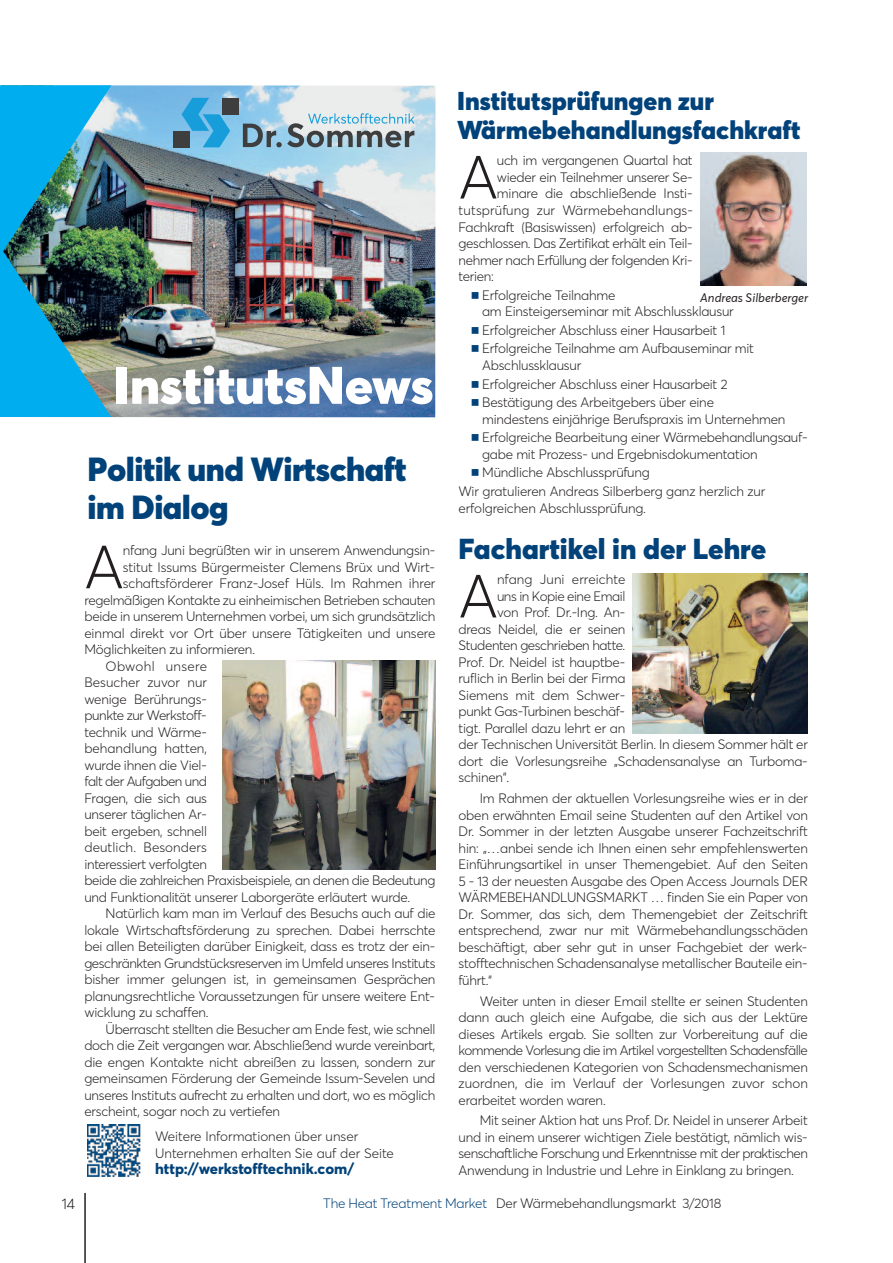
<style>
.page{position:relative;width:893px;height:1263px;background:#fff}
.page>*{position:absolute;margin:0;border:0;box-sizing:border-box;transform-origin:0 0}
.t1{font:300 60px "Averta PE";color:#231f20}
.t2{font:900 52.05px "Averta PE";color:#fff}
.t3{font:900 33px/38.1px "Averta PE";letter-spacing:-.015em;color:#004279}
.t4{font:900 28.5px "Averta PE";color:#004279}
.t5{font:900 25.5px/29.1px "Averta PE";color:#004279}
.t6{font:800 15px "Averta PE";color:#004279}
.t7{font:300 15px "Averta PE";color:#231f20}
.t8{font:300 13.5px/16.5px "Averta PE";letter-spacing:-.015em;color:#231f20}
.t9{font:300 13.5px "Averta PE";letter-spacing:.005em;color:#231f20}
.t10{font:300 13.5px "Averta PE";letter-spacing:.01em;color:#231f20}
.t11{font:300 13.5px "Averta PE";letter-spacing:-.035em;color:#231f20}
.t12{font:300 13.5px "Averta PE";letter-spacing:-.04em;color:#231f20}
.t13{font:300 13.5px "Averta PE";letter-spacing:.025em;color:#231f20}
.t14{font:italic 12.3px "Averta PE";color:#231f20}
.s1{color:#004279}
</style>
<div class="page">
<img style="left:700px;top:152px;width:107px;height:133px">
<img style="left:111px;top:85px;width:324px;height:332px">
<svg style="left:182px;top:98px;width:48px;height:49px"></svg>
<svg style="left:243px;top:113px;width:171px;height:34px"></svg>
<div style="left:222px;top:98px;width:16px;height:16px;background:#3e3e3f"></div>
<div style="left:173px;top:131px;width:17px;height:16px;background:#3e3e3f"></div>
<hr style="left:85px;top:1193px;width:1px;height:70px;background:#231f20">
<img style="left:0;top:85px;width:111px;height:332px">
<img style="left:88px;top:1124px;width:52px;height:53px">
<img style="left:222px;top:660px;width:214px;height:210px">
<img style="left:633px;top:574px;width:175px;height:160px">
<h2 class="t2" style="left:114px;top:365px;width:321px">InstitutsNews</h2>
<h3 class="t3" style="left:88px;top:453px;width:321px">Politik und Wirtschaft im Dialog</h3>
<h1 class="t1" style="left:84px;top:544px;width:41px">A</h1>
<p class="t8" style="left:123px;top:543px;width:314px">nfang Juni begrüßten wir in unserem Anwendungsin-</p>
<p class="t8" style="left:123px;top:560px;width:314px">stitut Issums Bürgermeister Clemens Brüx und Wirt-</p>
<p class="t8" style="left:123px;top:576px;width:314px">schaftsförderer Franz-Josef Hüls. Im Rahmen ihrer</p>
<p class="t8" style="left:84px;top:593px;width:353px">regelmäßigen Kontakte zu einheimischen Betrieben schauten</p>
<p class="t8" style="left:84px;top:609px;width:353px">beide in unserem Unternehmen vorbei, um sich grundsätzlich</p>
<p class="t8" style="left:84px;top:626px;width:353px">einmal direkt vor Ort über unsere Tätigkeiten und unsere</p>
<p class="t8" style="left:84px;top:642px;width:172px">Möglichkeiten zu informieren.</p>
<p class="t13" style="left:106px;top:661px;width:103px">Obwohl unsere</p>
<p class="t9" style="left:84px;top:677px;width:124px">Besucher zuvor nur</p>
<p class="t8" style="left:84px;top:692px;width:124px">wenige Berührungs-</p>
<p class="t8" style="left:84px;top:708px;width:124px">punkte zur Werkstoff-</p>
<p class="t8" style="left:84px;top:725px;width:124px">technik und Wärme-</p>
<p class="t8" style="left:84px;top:741px;width:124px">behandlung hatten,</p>
<p class="t8" style="left:84px;top:758px;width:124px">wurde ihnen die Viel-</p>
<p class="t12" style="left:84px;top:776px;width:124px">falt der Aufgaben und</p>
<p class="t8" style="left:84px;top:791px;width:124px">Fragen, die sich aus</p>
<p class="t8" style="left:84px;top:807px;width:124px">unserer täglichen Ar-</p>
<p class="t8" style="left:84px;top:824px;width:124px">beit ergeben, schnell</p>
<p class="t9" style="left:84px;top:842px;width:124px">deutlich. Besonders</p>
<p class="t8" style="left:84px;top:857px;width:124px">interessiert verfolgten</p>
<p class="t8" style="left:84px;top:873px;width:353px">beide die zahlreichen Praxisbeispiele, an denen die Bedeutung</p>
<p class="t8" style="left:84px;top:890px;width:327px">und Funktionalität unserer Laborgeräte erläutert wurde.</p>
<p class="t8" style="left:106px;top:906px;width:331px">Natürlich kam man im Verlauf des Besuchs auch auf die</p>
<p class="t8" style="left:84px;top:923px;width:353px">lokale Wirtschaftsförderung zu sprechen. Dabei herrschte</p>
<p class="t8" style="left:84px;top:939px;width:352px">bei allen Beteiligten darüber Einigkeit, dass es trotz der ein-</p>
<p class="t8" style="left:84px;top:956px;width:353px">geschränkten Grundstücksreserven im Umfeld unseres Instituts</p>
<p class="t8" style="left:84px;top:972px;width:353px">bisher immer gelungen ist, in gemeinsamen Gesprächen</p>
<p class="t8" style="left:84px;top:989px;width:352px">planungsrechtliche Voraussetzungen für unsere weitere Ent-</p>
<p class="t8" style="left:84px;top:1005px;width:126px">wicklung zu schaffen.</p>
<p class="t8" style="left:106px;top:1022px;width:331px">Überrascht stellten die Besucher am Ende fest, wie schnell</p>
<p class="t8" style="left:84px;top:1038px;width:353px">doch die Zeit vergangen war. Abschließend wurde vereinbart,</p>
<p class="t8" style="left:84px;top:1055px;width:353px">die engen Kontakte nicht abreißen zu lassen, sondern zur</p>
<p class="t8" style="left:84px;top:1071px;width:353px">gemeinsamen Förderung der Gemeinde Issum-Sevelen und</p>
<p class="t8" style="left:84px;top:1088px;width:353px">unseres Instituts aufrecht zu erhalten und dort, wo es möglich</p>
<p class="t8" style="left:84px;top:1104px;width:197px">erscheint, sogar noch zu vertiefen</p>
<p class="t8" style="left:155px;top:1129px;width:240px">Weitere Informationen über unser<br>Unternehmen erhalten Sie auf der Seite</p>
<p class="t6" style="left:155px;top:1163px;width:200px">http://werkstofftechnik.com/</p>
<h3 class="t5" style="left:457px;top:89px;width:345px">Institutsprüfungen zur<br>Wärmebehandlungsfachkraft</h3>
<h1 class="t1" style="left:459px;top:154px;width:41px">A</h1>
<p class="t8" style="left:497px;top:154px;width:197px">uch im vergangenen Quartal hat</p>
<p class="t8" style="left:497px;top:170px;width:197px">wieder ein Teilnehmer unserer Se-</p>
<p class="t8" style="left:497px;top:187px;width:197px">minare die abschließende Insti-</p>
<p class="t10" style="left:459px;top:205px;width:236px">tutsprüfung zur Wärmebehandlungs-</p>
<p class="t8" style="left:459px;top:220px;width:235px">Fachkraft (Basiswissen) erfolgreich ab-</p>
<p class="t8" style="left:459px;top:236px;width:235px">geschlossen. Das Zertifikat erhält ein Teil-</p>
<p class="t8" style="left:459px;top:253px;width:235px">nehmer nach Erfüllung der folgenden Kri-</p>
<p class="t8" style="left:459px;top:269px;width:37px">terien:</p>
<p class="t8" style="left:482px;top:288px;width:253px">Erfolgreiche Teilnahme<br>am Einsteigerseminar mit Abschlussklausur</p>
<p class="t8" style="left:482px;top:322px;width:273px;line-height:18.6px">Erfolgreicher Abschluss einer Hausarbeit 1<br>Erfolgreiche Teilnahme am Aufbauseminar mit</p>
<p class="t8" style="left:482px;top:357px;width:247px;line-height:18.6px">Abschlussklausur<br>Erfolgreicher Abschluss einer Hausarbeit 2<br>Bestätigung des Arbeitgebers über eine</p>
<p class="t8" style="left:482px;top:411px;width:327px;line-height:18.6px">mindestens einjährige Berufspraxis im Unternehmen<br>Erfolgreiche Bearbeitung einer Wärmebehandlungsauf-</p>
<p class="t8" style="left:482px;top:447px;width:277px">gabe mit Prozess- und Ergebnisdokumentation</p>
<p class="t8" style="left:482px;top:465px;width:169px">Mündliche Abschlussprüfung</p>
<p class="t8" style="left:459px;top:484px;width:308px">Wir gratulieren Andreas Silberberg ganz herzlich zur</p>
<p class="t8" style="left:459px;top:501px;width:189px">erfolgreichen Abschlussprüfung.</p>
<p class="t14" style="left:700px;top:293px;width:109px">Andreas Silberberger</p>
<h3 class="t4" style="left:459px;top:538px;width:309px">Fachartikel in der Lehre</h3>
<h1 class="t1" style="left:459px;top:573px;width:41px">A</h1>
<p class="t9" style="left:497px;top:574px;width:130px">nfang Juni erreichte</p>
<p class="t11" style="left:497px;top:591px;width:130px">uns in Kopie eine Email</p>
<p class="t8" style="left:497px;top:605px;width:130px">von Prof. Dr.-Ing. An-</p>
<p class="t8" style="left:459px;top:622px;width:168px">dreas Neidel, die er seinen</p>
<p class="t8" style="left:459px;top:638px;width:168px">Studenten geschrieben hatte.</p>
<p class="t8" style="left:459px;top:655px;width:168px">Prof. Dr. Neidel ist hauptbe-</p>
<p class="t8" style="left:459px;top:671px;width:168px">ruflich in Berlin bei der Firma</p>
<p class="t8" style="left:459px;top:688px;width:168px">Siemens mit dem Schwer-</p>
<p class="t8" style="left:459px;top:704px;width:168px">punkt Gas-Turbinen beschäf-</p>
<p class="t8" style="left:459px;top:721px;width:168px">tigt. Parallel dazu lehrt er an</p>
<p class="t8" style="left:459px;top:737px;width:351px">der Technischen Universität Berlin. In diesem Sommer hält er</p>
<p class="t8" style="left:459px;top:754px;width:351px">dort die Vorlesungsreihe „Schadensanalyse an Turboma-</p>
<p class="t8" style="left:459px;top:770px;width:52px">schinen“.</p>
<p class="t8" style="left:459px;top:791px;width:351px;text-align:justify;text-indent:21px">Im Rahmen der aktuellen Vorlesungsreihe wies er in der oben erwähnten Email seine Studenten auf den Artikel von Dr. Sommer in der letzten Ausgabe unserer Fachzeitschrift hin: „…anbei sende ich Ihnen einen sehr empfehlenswerten Einführungsartikel in unser Themengebiet. Auf den Seiten 5 - 13 der neuesten Ausgabe des Open Access Journals DER WÄRMEBEHANDLUNGSMARKT … finden Sie ein Paper von Dr. Sommer, das sich, dem Themengebiet der Zeitschrift entsprechend, zwar nur mit Wärmebehandlungsschäden beschäftigt, aber sehr gut in unser Fachgebiet der werk&shy;stofftechnischen Schadensanalyse metallischer Bauteile ein&shy;führt.“</p>
<p class="t8" style="left:459px;top:993px;width:351px;text-align:justify;text-indent:21px">Weiter unten in dieser Email stellte er seinen Studenten dann auch gleich eine Aufgabe, die sich aus der Lektüre dieses Artikels ergab. Sie sollten zur Vorbereitung auf die kommende Vorlesung die im Artikel vorgestellten Schadensfälle den verschiedenen Kategorien von Schadensmechanismen zuordnen, die im Verlauf der Vorlesungen zuvor schon erarbeitet worden waren.</p>
<p class="t8" style="left:459px;top:1113px;width:351px;text-align:justify;text-indent:21px">Mit seiner Aktion hat uns Prof. Dr. Neidel in unserer Arbeit und in einem unserer wichtigen Ziele bestätigt, nämlich wis&shy;senschaftliche Forschung und Erkenntnisse mit der praktischen Anwendung in Industrie und Lehre in Einklang zu bringen.</p>
<p class="t7" style="left:62px;top:1198px;width:15px">14</p>
<p class="t8" style="left:323px;top:1196px;width:400px"><span class="s1">The Heat Treatment Market</span> Der Wärmebehandlungsmarkt 3/2018</p>
</div>
